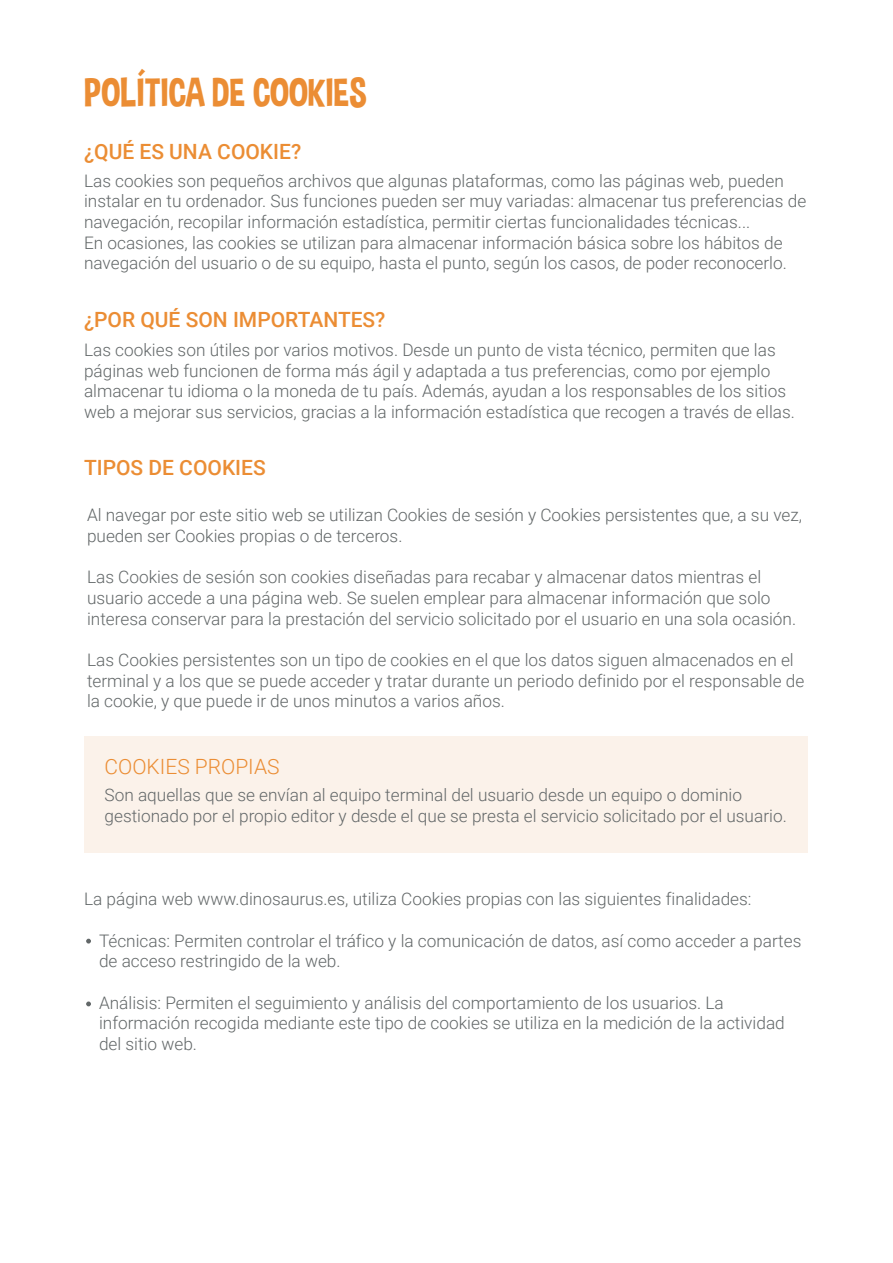
<style>
.page{position:relative;width:893px;height:1263px;background:#fff}
.page>*{position:absolute;margin:0;border:0;box-sizing:border-box;transform-origin:0 0}
.t1{font:40.5px "Dimbo";color:#eb8d34}
.t2{font:500 21px "Roboto";color:#eb8d34}
.t3{font:300 21px "Roboto";color:#eb8d34}
.t4{font:300 17.25px/20.7px "Roboto";color:#626768}
</style>
<div class="page">
<div style="left:85px;top:737px;width:723px;height:116px;background:#fbf2ea"></div>
<svg style="left:86px;top:939px;width:5px;height:4px"></svg>
<svg style="left:86px;top:1001px;width:5px;height:5px"></svg>
<h1 class="t1" style="left:84px;top:69px;width:285px">POLÍTICA DE COOKIES</h1>
<p class="t2" style="left:84px;top:137px;width:219px">¿QUÉ ES UNA COOKIE?</p>
<p class="t4" style="left:84px;top:169px;width:724px">Las cookies son pequeños archivos que algunas plataformas, como las páginas web, pueden instalar en tu ordenador. Sus funciones pueden ser muy variadas: almacenar tus preferencias de navegación, recopilar información estadística, permitir ciertas funcionalidades técnicas...<br>En ocasiones, las cookies se utilizan para almacenar información básica sobre los hábitos de navegación del usuario o de su equipo, hasta el punto, según los casos, de poder reconocerlo.</p>
<p class="t2" style="left:84px;top:305px;width:303px">¿POR QUÉ SON IMPORTANTES?</p>
<p class="t4" style="left:84px;top:339px;width:712px">Las cookies son útiles por varios motivos. Desde un punto de vista técnico, permiten que las páginas web funcionen de forma más ágil y adaptada a tus preferencias, como por ejemplo almacenar tu idioma o la moneda de tu país. Además, ayudan a los responsables de los sitios web a mejorar sus servicios, gracias a la información estadística que recogen a través de ellas.</p>
<p class="t2" style="left:84px;top:452px;width:183px">TIPOS DE COOKIES</p>
<p class="t4" style="left:87px;top:504px;width:717px">Al navegar por este sitio web se utilizan Cookies de sesión y Cookies persistentes que, a su vez, pueden ser Cookies propias o de terceros.</p>
<p class="t4" style="left:87px;top:566px;width:711px">Las Cookies de sesión son cookies diseñadas para recabar y almacenar datos mientras el usuario accede a una página web. Se suelen emplear para almacenar información que solo interesa conservar para la prestación del servicio solicitado por el usuario en una sola ocasión.</p>
<p class="t4" style="left:87px;top:649px;width:719px">Las Cookies persistentes son un tipo de cookies en el que los datos siguen almacenados en el terminal y a los que se puede acceder y tratar durante un periodo definido por el responsable de la cookie, y que puede ir de unos minutos a varios años.</p>
<p class="t3" style="left:104px;top:752px;width:177px">COOKIES PROPIAS</p>
<p class="t4" style="left:104px;top:784px;width:684px">Son aquellas que se envían al equipo terminal del usuario desde un equipo o dominio gestionado por el propio editor y desde el que se presta el servicio solicitado por el usuario.</p>
<p class="t4" style="left:84px;top:888px;width:669px">La página web www.dinosaurus.es, utiliza Cookies propias con las siguientes finalidades:</p>
<p class="t4" style="left:99px;top:929px;width:704px">Técnicas: Permiten controlar el tráfico y la comunicación de datos, así como acceder a partes de acceso restringido de la web.</p>
<p class="t4" style="left:99px;top:991px;width:687px">Análisis: Permiten el seguimiento y análisis del comportamiento de los usuarios. La información recogida mediante este tipo de cookies se utiliza en la medición de la actividad del sitio web.</p>
</div>
